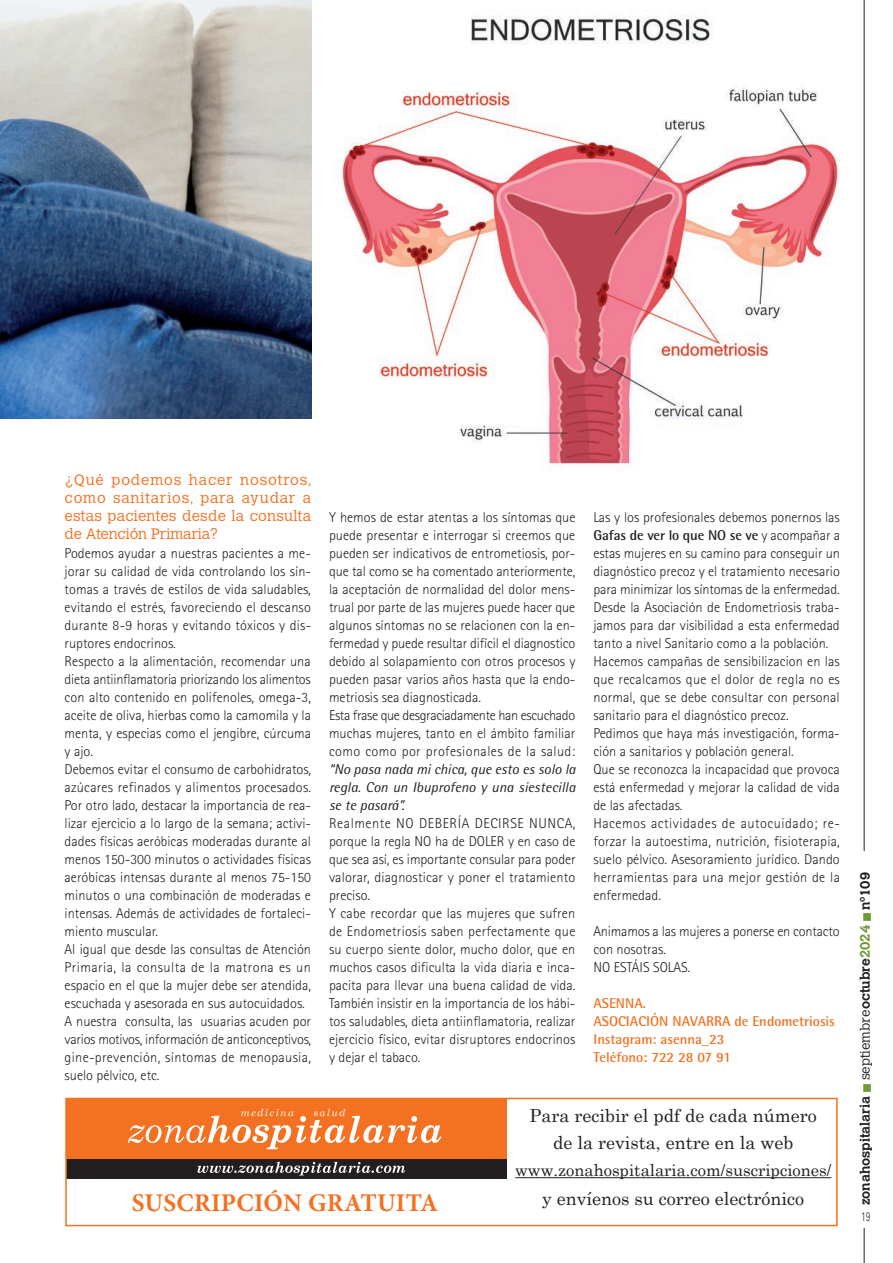
<style>
.page{position:relative;width:893px;height:1263px;background:#fff}
.page>*{position:absolute;margin:0;border:0;box-sizing:border-box;transform-origin:0 0}
.t1{font:700 25.5px "Minion Pro";letter-spacing:.01em;color:#f37121}
.t2{font:18px/27px "Century Schoolbook";color:#231f20;text-align:center}
.t3{font:16.5px "Century Schoolbook";color:#231f20}
.t4{font:300 15px/18px "Calvert MT Std";letter-spacing:.015em;color:#f37121;text-align:justify}
.t5{font:300 14.25px/18px "Rotis Sans Serif Std";color:#231f20}
.t6{font:italic 14.25px/18px "Rotis Semi Sans Std";letter-spacing:.005em;color:#231f20;text-align:justify}
.t7{font:700 14.25px/18px "Rotis Semi Sans Std";color:#f37121}
.t8{font:700 14.25px "Rotis Semi Sans Std";letter-spacing:-.005em;color:#231f20}
.t9{font:700 13.5px "Calvert MT Std";color:#231f20}
.t10{font:300 13.5px "Calvert MT Std";color:#231f20;scale:.7 1}
.s1{font-family:"Rotis Sans Serif Std";font-weight:300}
.s2{color:#6e9a34}
.s3{font-weight:300}
</style>
<div class="page">
<img style="left:342px;top:0;width:522px;height:485px">
<img style="left:0;top:0;width:311px;height:419px">
<div style="left:66px;top:1154px;width:441px;height:24px;background:#231f20"></div>
<div style="left:66px;top:1098px;width:441px;height:61px;background:#f37121"></div>
<svg style="left:198px;top:1162px;width:207px;height:13px"></svg>
<svg style="left:128px;top:1109px;width:314px;height:40px"></svg>
<hr style="left:515px;top:1177px;width:316px;height:1px;background:#231f20">
<div style="left:65px;top:1098px;width:773px;height:128px;border:2px solid #f37121"></div>
<hr style="left:864px;top:0;width:1px;height:1263px;background:#231f20">
<div style="left:858px;top:1211px;width:17px;height:16px;background:#fff"></div>
<div style="left:857px;top:1208px;width:17px;height:17px;background:#fff"></div>
<div style="left:858px;top:851px;width:17px;height:359px;background:#fff"></div>
<p class="t4" style="left:65px;top:471px;width:248px">¿Qué podemos hacer nosotros, como sanitarios, para ayudar a estas pacientes desde la consulta de Atención Primaria?</p>
<p class="t5" style="left:65px;top:544px;width:248px">Podemos ayudar a nuestras pacientes a me&shy;jorar su calidad de vida controlando los sín&shy;tomas a través de estilos de vida saludables, evitando el estrés, favoreciendo el descanso durante 8-9 horas y evitando tóxicos y dis&shy;ruptores endocrinos.<br>Respecto a la alimentación, recomendar una dieta antiinflamatoria priorizando los alimentos con alto contenido en polifenoles, omega-3, aceite de oliva, hierbas como la camomila y la menta, y especias como el jengibre, cúrcuma y ajo.<br>Debemos evitar el consumo de carbohidratos, azúcares refinados y alimentos procesados.<br>Por otro lado, destacar la importancia de rea&shy;lizar ejercicio a lo largo de la semana; activi&shy;dades físicas aeróbicas moderadas durante al menos 150-300 minutos o actividades físicas aeróbicas intensas durante al menos 75-150 minutos o una combinación de moderadas e intensas. Además de actividades de fortaleci&shy;miento muscular.<br>Al igual que desde las consultas de Atención Primaria, la consulta de la matrona es un espacio en el que la mujer debe ser atendida, escuchada y asesorada en sus autocuidados.<br>A nuestra consulta, las usuarias acuden por varios motivos, información de anticonceptivos, gine-prevención, síntomas de menopausia, suelo pélvico, etc.</p>
<p class="t5" style="left:329px;top:508px;width:248px">Y hemos de estar atentas a los síntomas que puede presentar e interrogar si creemos que pueden ser indicativos de entrometiosis, por&shy;que tal como se ha comentado anteriormente, la aceptación de normalidad del dolor mens&shy;trual por parte de las mujeres puede hacer que algunos síntomas no se relacionen con la en&shy;fermedad y puede resultar difícil el diagnostico debido al solapamiento con otros procesos y pueden pasar varios años hasta que la endo&shy;metriosis sea diagnosticada.<br>Esta frase que desgraciadamente han escuchado muchas mujeres, tanto en el ámbito familiar como como por profesionales de la salud:</p>
<p class="t6" style="left:329px;top:760px;width:248px">“No pasa nada mi chica, que esto es solo la regla. Con un Ibuprofeno y una siestecilla se te pasará”.</p>
<p class="t5" style="left:329px;top:814px;width:248px">Realmente NO DEBERÍA DECIRSE NUNCA, porque la regla NO ha de DOLER y en caso de que sea así, es importante consular para poder valorar, diagnosticar y poner el tratamiento preciso.<br>Y cabe recordar que las mujeres que sufren de Endometriosis saben perfectamente que su cuerpo siente dolor, mucho dolor, que en muchos casos dificulta la vida diaria e inca&shy;pacita para llevar una buena calidad de vida.<br>También insistir en la importancia de los hábi&shy;tos saludables, dieta antiinflamatoria, realizar ejercicio físico, evitar disruptores endocrinos y dejar el tabaco.</p>
<p class="t5" style="left:593px;top:508px;width:248px">Las y los profesionales debemos ponernos las</p>
<p class="t8" style="left:593px;top:526px;width:248px">Gafas de ver lo que NO se ve <span class="s1">y acompañar a</span></p>
<p class="t5" style="left:593px;top:544px;width:248px">estas mujeres en su camino para conseguir un diagnóstico precoz y el tratamiento necesario para minimizar los síntomas de la enfermedad.<br>Desde la Asociación de Endometriosis traba&shy;jamos para dar visibilidad a esta enfermedad tanto a nivel Sanitario como a la población.<br>Hacemos campañas de sensibilizacion en las que recalcamos que el dolor de regla no es normal, que se debe consultar con personal sanitario para el diagnóstico precoz.<br>Pedimos que haya más investigación, forma&shy;ción a sanitarios y población general.<br>Que se reconozca la incapacidad que provoca está enfermedad y mejorar la calidad de vida de las afectadas.<br>Hacemos actividades de autocuidado; re&shy;forzar la autoestima, nutrición, fisioterapia, suelo pélvico. Asesoramiento jurídico. Dando herramientas para una mejor gestión de la enfermedad.</p>
<p class="t5" style="left:593px;top:922px;width:248px">Animamos a las mujeres a ponerse en contacto con nosotras.<br>NO ESTÁIS SOLAS.</p>
<p class="t7" style="left:593px;top:994px;width:243px">ASENNA.<br>ASOCIACIÓN NAVARRA de Endometriosis<br>Instagram: asenna_23<br>Teléfono: 722 28 07 91</p>
<h1 class="t1" style="left:132px;top:1185px;width:308px">SUSCRIPCIÓN GRATUITA</h1>
<p class="t2" style="left:530px;top:1101px;width:289px">Para recibir el pdf de cada número de la revista, entre en la web</p>
<p class="t3" style="left:515px;top:1160px;width:318px">www.zonahospitalaria.com/suscripciones/</p>
<p class="t2" style="left:542px;top:1184px;width:263px">y envíenos su correo electrónico</p>
<p class="t9" style="left:856px;top:1205px;width:335px;rotate:-90deg">zonahospitalaria <span class="s2">■</span> <span class="s3">septiembre</span>octubre<span class="s2">2024</span> <span class="s2">■</span> nº109</p>
<p class="t10" style="left:861px;top:1210px;width:17px">19</p>
</div>
